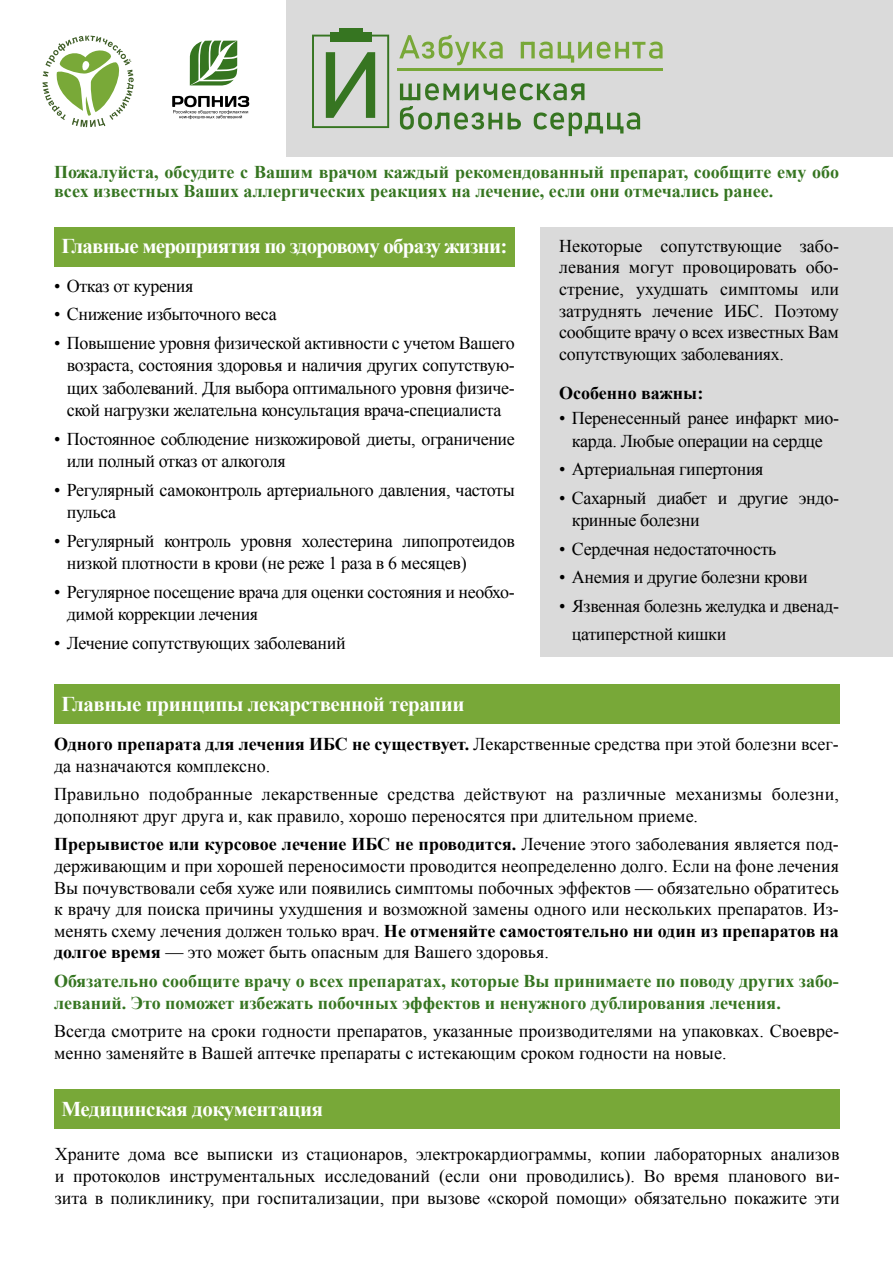
<style>
.page{position:relative;width:893px;height:1263px;background:#fff}
.page>*{position:absolute;margin:0;border:0;box-sizing:border-box;transform-origin:0 0}
.t1{font:700 21px "Times New Roman";letter-spacing:-.02em;color:#fff}
.t2{font:700 21px "Times New Roman";letter-spacing:-.04em;color:#fff}
.t3{font:18px/21.6px "Times New Roman";letter-spacing:-.02em;color:#000}
.t4{font:18px/21.6px "Times New Roman";color:#000}
.t5{font:700 18px/19.4px "Times New Roman";color:#367521}
.t6{font:700 18px "Times New Roman";color:#000}
.s1{font-weight:700}
</style>
<div class="page">
<div style="left:287px;top:0;width:606px;height:157px;background:#dadada"></div>
<svg style="left:43px;top:36px;width:91px;height:91px"></svg>
<svg style="left:172px;top:96px;width:77px;height:23px"></svg>
<svg style="left:190px;top:41px;width:47px;height:44px"></svg>
<svg style="left:399px;top:35px;width:104px;height:30px"></svg>
<hr style="left:521px;top:42px;width:3px;height:16px;background:#78a838">
<svg style="left:524px;top:42px;width:7px;height:3px"></svg>
<svg style="left:531px;top:42px;width:4px;height:16px"></svg>
<svg style="left:539px;top:42px;width:14px;height:17px"></svg>
<hr style="left:558px;top:42px;width:3px;height:16px;background:#78a838">
<svg style="left:560px;top:42px;width:50px;height:21px"></svg>
<hr style="left:615px;top:42px;width:3px;height:16px;background:#78a838">
<svg style="left:617px;top:42px;width:46px;height:17px"></svg>
<div style="left:330px;top:32px;width:41px;height:10px;background:#367521"></div>
<div style="left:339px;top:28px;width:23px;height:5px;background:#367521"></div>
<hr style="left:400px;top:84px;width:3px;height:16px;background:#367521">
<hr style="left:402px;top:97px;width:17px;height:3px;background:#367521">
<svg style="left:408px;top:84px;width:4px;height:13px"></svg>
<hr style="left:417px;top:84px;width:3px;height:16px;background:#367521">
<svg style="left:425px;top:83px;width:34px;height:17px"></svg>
<svg style="left:465px;top:83px;width:119px;height:17px"></svg>
<svg style="left:400px;top:106px;width:84px;height:24px"></svg>
<svg style="left:488px;top:113px;width:4px;height:16px"></svg>
<svg style="left:490px;top:120px;width:9px;height:3px"></svg>
<hr style="left:499px;top:113px;width:3px;height:16px;background:#367521">
<svg style="left:508px;top:113px;width:13px;height:16px"></svg>
<svg style="left:534px;top:112px;width:69px;height:24px"></svg>
<hr style="left:607px;top:113px;width:3px;height:16px;background:#367521">
<svg style="left:609px;top:112px;width:31px;height:22px"></svg>
<hr style="left:397px;top:68px;width:266px;height:3px;background:#78a838">
<svg style="left:312px;top:35px;width:77px;height:93px"></svg>
<div style="left:540px;top:227px;width:353px;height:430px;background:#dadada"></div>
<div style="left:54px;top:227px;width:461px;height:39px;background:#78a838"></div>
<div style="left:54px;top:685px;width:786px;height:39px;background:#78a838"></div>
<div style="left:54px;top:1090px;width:786px;height:39px;background:#78a838"></div>
<p class="t5" style="left:54px;top:162px;width:786px">Пожалуйста, обсудите с Вашим врачом каждый рекомендованный препарат, сообщите ему обо всех известных Ваших аллергических реакциях на лечение, если они отмечались ранее.</p>
<p class="t2" style="left:61px;top:232px;width:447px">Главные мероприятия по здоровому образу жизни:</p>
<p class="t3" style="left:559px;top:235px;width:281px;text-align:justify">Некоторые сопутствующие забо&shy;левания могут провоцировать обо&shy;стрение, ухудшать симптомы или затруднять лечение ИБС. Поэтому сообщите врачу о всех известных Вам сопутствующих заболеваниях.</p>
<p class="t6" style="left:559px;top:380px;width:146px">Особенно важны:</p>
<p class="t3" style="left:559px;top:407px;width:281px;line-height:22.5px;text-align:center">• Перенесенный ранее инфаркт мио&shy;карда. Любые операции на сердце</p>
<p class="t3" style="left:559px;top:458px;width:206px">• Артериальная гипертония</p>
<p class="t3" style="left:572px;top:486px;width:269px;line-height:22.5px;text-indent:-13px">• Сахарный диабет и другие эндо&shy;кринные болезни</p>
<p class="t3" style="left:559px;top:538px;width:219px">• Сердечная недостаточность</p>
<p class="t3" style="left:559px;top:566px;width:250px">• Анемия и другие болезни крови</p>
<p class="t3" style="left:572px;top:591px;width:269px;line-height:28.5px;text-indent:-13px">• Язвенная болезнь желудка и двенад&shy;цатиперстной кишки</p>
<p class="t3" style="left:54px;top:275px;width:141px">• Отказ от курения</p>
<p class="t3" style="left:54px;top:303px;width:224px">• Снижение избыточного веса</p>
<p class="t3" style="left:67px;top:331px;width:450px;line-height:22.5px;text-align:justify;text-indent:-13px">• Повышение уровня физической активности с учетом Вашего возраста, состояния здоровья и наличия других сопутствую&shy;щих заболеваний. Для выбора оптимального уровня физиче&shy;ской нагрузки желательна консультация врача-специалиста</p>
<p class="t3" style="left:67px;top:427px;width:450px;line-height:22.5px;text-indent:-13px">• Постоянное соблюдение низкожировой диеты, ограничение или полный отказ от алкоголя</p>
<p class="t3" style="left:67px;top:478px;width:450px;line-height:22.5px;text-indent:-13px">• Регулярный самоконтроль артериального давления, частоты пульса</p>
<p class="t3" style="left:67px;top:529px;width:450px;line-height:22.5px;text-indent:-13px">• Регулярный контроль уровня холестерина липопротеидов низкой плотности в крови (не реже 1 раза в 6 месяцев)</p>
<p class="t3" style="left:67px;top:580px;width:450px;line-height:22.5px;text-indent:-13px">• Регулярное посещение врача для оценки состояния и необхо&shy;димой коррекции лечения</p>
<p class="t3" style="left:54px;top:632px;width:293px">• Лечение сопутствующих заболеваний</p>
<p class="t1" style="left:61px;top:689px;width:405px">Главные принципы лекарственной терапии</p>
<p class="t4" style="left:54px;top:733px;width:786px"><span class="s1">Одного препарата для лечения ИБС не существует.</span> Лекарственные средства при этой болезни всег&shy;да назначаются комплексно.</p>
<p class="t4" style="left:54px;top:783px;width:786px">Правильно подобранные лекарственные средства действуют на различные механизмы болезни, дополняют друг друга и, как правило, хорошо переносятся при длительном приеме.</p>
<p class="t3" style="left:54px;top:833px;width:786px;text-align:justify"><span class="s1">Прерывистое или курсовое лечение ИБС не проводится.</span> Лечение этого заболевания является под&shy;держивающим и при хорошей переносимости проводится неопределенно долго. Если на фоне лечения Вы почувствовали себя хуже или появились симптомы побочных эффектов — обязательно обратитесь к врачу для поиска причины ухудшения и возможной замены одного или нескольких препаратов. Из&shy;менять схему лечения должен только врач. <span class="s1">Не отменяйте самостоятельно ни один из препаратов на долгое время</span> — это может быть опасным для Вашего здоровья.</p>
<p class="t5" style="left:54px;top:970px;width:786px;line-height:21.6px">Обязательно сообщите врачу о всех препаратах, которые Вы принимаете по поводу других забо&shy;леваний. Это поможет избежать побочных эффектов и ненужного дублирования лечения.</p>
<p class="t4" style="left:54px;top:1020px;width:786px">Всегда смотрите на сроки годности препаратов, указанные производителями на упаковках. Своевре&shy;менно заменяйте в Вашей аптечке препараты с истекающим сроком годности на новые.</p>
<p class="t1" style="left:61px;top:1094px;width:263px">Медицинская документация</p>
<p class="t3" style="left:55px;top:1143px;width:786px;text-align:justify">Храните дома все выписки из стационаров, электрокардиограммы, копии лабораторных анализов и протоколов инструментальных исследований (если они проводились). Во время планового ви&shy;зита в поликлинику, при госпитализации, при вызове «скорой помощи» обязательно покажите эти</p>
</div>
